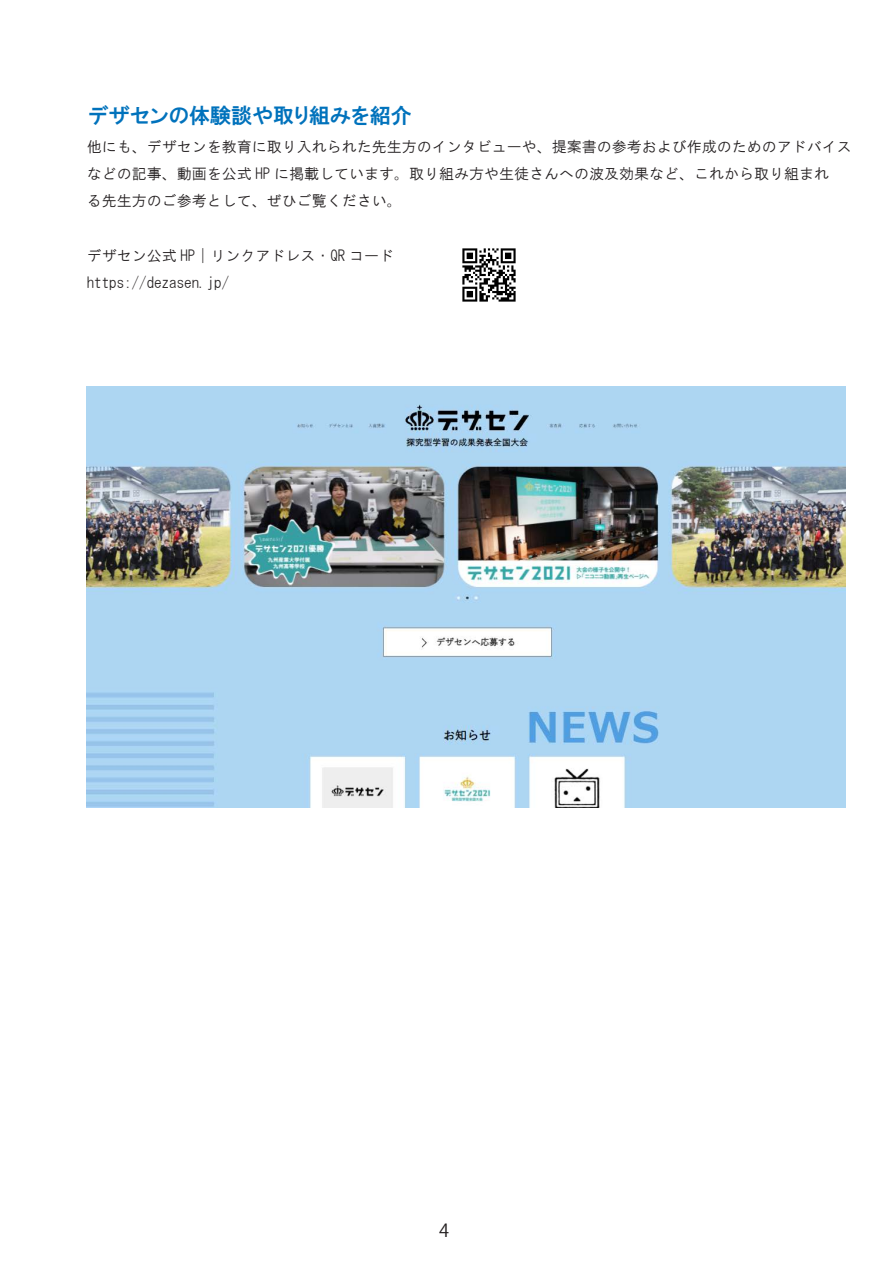
<style>
.page{position:relative;width:893px;height:1263px;background:#fff}
.page>*{position:absolute;margin:0;border:0;box-sizing:border-box;transform-origin:0 0}
.t1{font:21px "HGP Gothic E";color:#0072bc}
.t2{font:18px "Koz Go Pr 6 N";color:#231f20}
.t3{font:15px/27px "HG Gothic M";color:#231f20}
</style>
<div class="page">
<img style="left:462px;top:248px;width:54px;height:54px">
<img style="left:86px;top:387px;width:760px;height:420px">
<h1 class="t1" style="left:89px;top:105px;width:325px">デザセンの体験談や取り組みを紹介</h1>
<p class="t3" style="left:87px;top:134px;width:766px">他にも、デザセンを教育に取り入れられた先生方のインタビューや、提案書の参考および作成のためのアドバイスなどの記事、動画を公式 HP に掲載しています。取り組み方や生徒さんへの波及効果など、これから取り組まれ<br>る先生方のご参考として、ぜひご覧ください。</p>
<p class="t3" style="left:87px;top:242px;width:309px">デザセン公式 HP｜リンクアドレス・QR コードhttps://dezasen.jp/</p>
<p class="t2" style="left:439px;top:1220px;width:11px">4</p>
</div>
